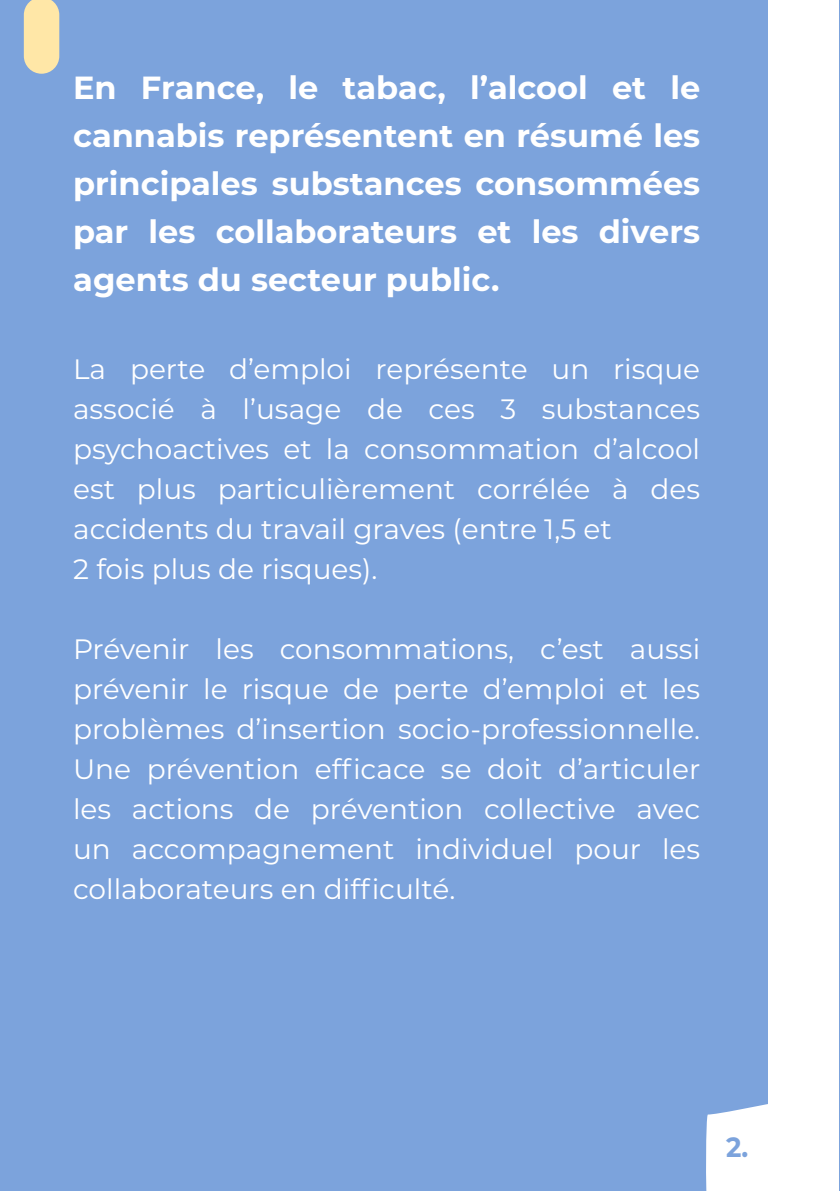
<style>
.page{position:relative;width:840px;height:1191px;background:#fff}
.page>*{position:absolute;margin:0;border:0;box-sizing:border-box;transform-origin:0 0}
.t1{font:700 32px/48px "Montserrat";color:#fff;text-align:justify}
.t2{font:28px/40px "Montserrat";color:#fff}
.t3{font:700 27.8px "Montserrat";color:#7ca3dc;scale:.93 1}
</style>
<div class="page">
<hr style="left:838px;top:0;width:1px;height:1191px;background:#7ca3dc">
<div style="left:0;top:0;width:767px;height:1191px;background:#7ca3dc"></div>
<svg style="left:706px;top:1103px;width:62px;height:88px;background:#f4f7fc"></svg>
<svg style="left:24px;top:0;width:35px;height:74px;background:#f4e1ab"></svg>
<p class="t1" style="left:73px;top:64px;width:628px">En France, le tabac, l’alcool et le cannabis représentent en résumé les principales substances consommées par les collaborateurs et les divers agents du secteur public.</p>
<p class="t2" style="left:73px;top:350px;width:628px">La perte d’emploi représente un risque associé à l’usage de ces 3 substances psychoactives et la consommation d’alcool est plus particulièrement corrélée à des accidents du travail graves (entre 1,5 et<br>2 fois plus de risques).</p>
<p class="t2" style="left:73px;top:630px;width:628px;text-align:justify">Prévenir les consommations, c’est aussi prévenir le risque de perte d’emploi et les problèmes d’insertion socio-professionnelle.<br>Une prévention efficace se doit d’articuler les actions de prévention collective avec un accompagnement individuel pour les collaborateurs en difficulté.</p>
<p class="t3" style="left:725px;top:1131px;width:26px">2.</p>
</div>
